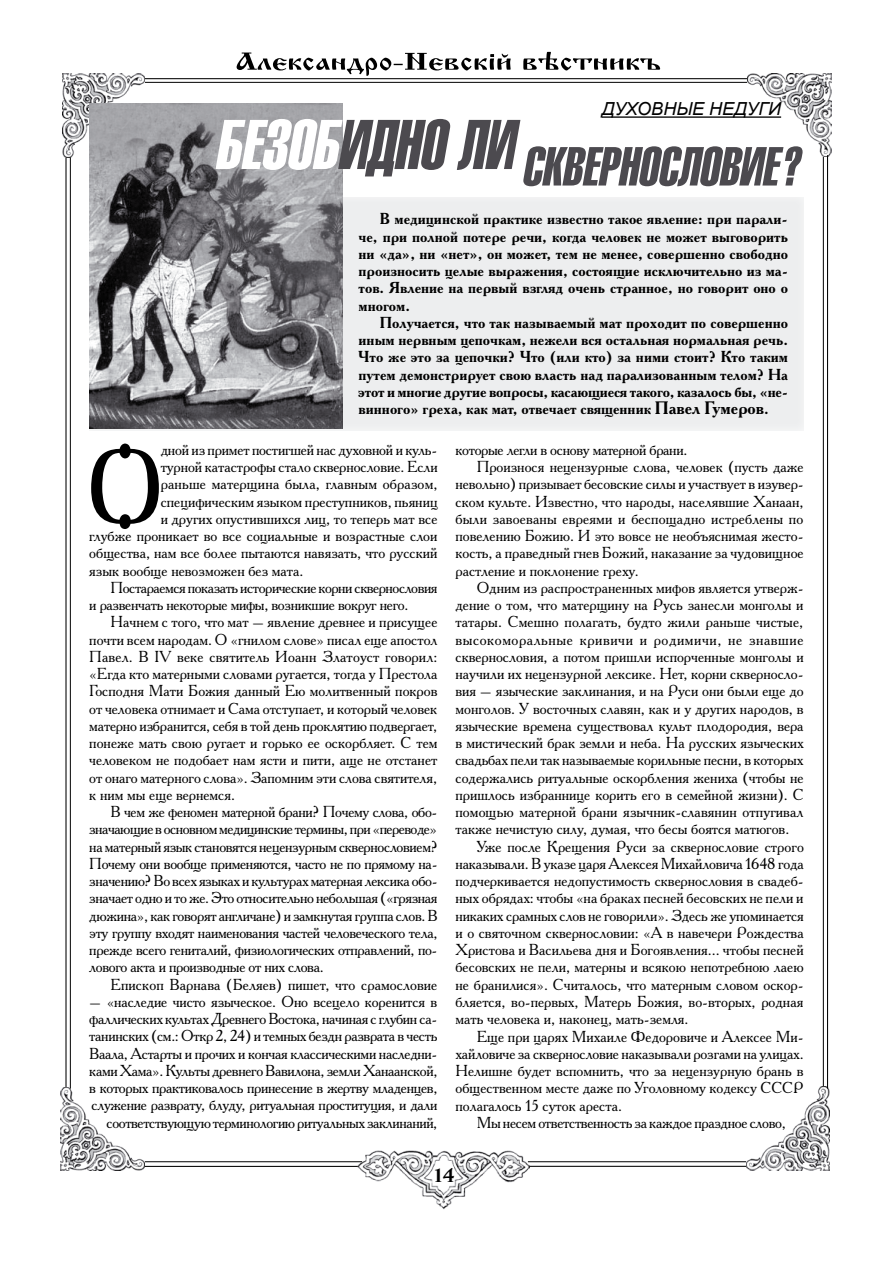
<style>
.page{position:relative;width:893px;height:1263px;background:#fff}
.page>*{position:absolute;margin:0;border:0;box-sizing:border-box;transform-origin:0 0}
.t1{font:114.15px "Evangelie";color:#000;scale:.8 1}
.t2{font:italic 54px "AG Letterica Ext Compr";color:#4c4a4f}
.t3{font:19.5px "Izhitsa";color:#000}
.t4{font:italic 18px "Arial";color:#000}
.t5{font:15.9px "Academy C";color:#000}
.t6{font:15.9px/17.2px "Academy C";letter-spacing:-.02em;color:#000;text-align:right}
.t7{font:700 15.9px/17.2px "Academy C";color:#000;text-align:justify}
.t8{font:15.9px "Academy C";letter-spacing:-.025em;color:#000}
.t9{font:15.9px "Academy C";letter-spacing:-.03em;color:#000}
.t10{font:15.9px "Academy C";letter-spacing:.035em;color:#000}
.s1{font-size:18px}
</style>
<div class="page">
<img style="left:356px;top:1150px;width:173px;height:59px">
<svg style="left:237px;top:52px;width:423px;height:24px"></svg>
<hr style="left:130px;top:78px;width:632px;height:1px;background:#000">
<hr style="left:132px;top:82px;width:629px;height:1px;background:#000">
<hr style="left:65px;top:157px;width:2px;height:952px;background:#000">
<hr style="left:823px;top:155px;width:1px;height:952px;background:#000">
<hr style="left:130px;top:1161px;width:232px;height:1px;background:#000">
<hr style="left:131px;top:1166px;width:227px;height:1px;background:#000">
<hr style="left:528px;top:1161px;width:232px;height:1px;background:#000">
<hr style="left:530px;top:1166px;width:232px;height:1px;background:#000">
<img style="left:63px;top:74px;width:82px;height:83px">
<img style="left:748px;top:74px;width:83px;height:82px">
<img style="left:747px;top:1086px;width:82px;height:84px">
<img style="left:61px;top:1088px;width:83px;height:82px">
<hr style="left:70px;top:157px;width:1px;height:931px;background:#000">
<hr style="left:827px;top:155px;width:1px;height:933px;background:#000">
<div style="left:89px;top:196px;width:717px;height:236px;background:#edeeef"></div>
<img style="left:89px;top:103px;width:253px;height:325px">
<hr style="left:602px;top:116px;width:179px;height:2px;background:#000">
<p class="t4" style="left:602px;top:97px;width:181px">духовные недуги</p>
<h2 class="t2" style="left:218px;top:137px;width:587px"><sup>Безоб</sup><sup>идно</sup> <sup>ли</sup> сквернословие?</h2>
<p class="t7" style="left:359px;top:210px;width:431px;text-indent:21px">В медицинской практике известно такое явление: при парали&shy;че, при полной потере речи, когда человек не может выговорить ни «да», ни «нет», он может, тем не менее, совершенно свободно произносить целые выражения, состоящие исключительно из ма&shy;тов. Явление на первый взгляд очень странное, но говорит оно о многом.</p>
<p class="t7" style="left:359px;top:313px;width:431px;text-indent:21px">Получается, что так называемый мат проходит по совершенно иным нервным цепочкам, нежели вся остальная нормальная речь.<br>Что же это за цепочки? Что (или кто) за ними стоит? Кто таким путем демонстрирует свою власть над парализованным телом? На этот и многие другие вопросы, касающиеся такого, казалось бы, «не&shy;винного» греха, как мат, отвечает священник <span class="s1">Павел Гумеров</span>.</p>
<h1 class="t1" style="left:89px;top:418px;width:91px">О</h1>
<p class="t5" style="left:161px;top:439px;width:278px">дной из примет постигшей нас духовной и куль-</p>
<p class="t5" style="left:161px;top:457px;width:278px">турной катастрофы стало сквернословие. Если</p>
<p class="t5" style="left:161px;top:474px;width:278px">раньше матерщина была, главным образом,</p>
<p class="t5" style="left:161px;top:491px;width:278px">специфическим языком преступников, пьяниц</p>
<p class="t5" style="left:161px;top:508px;width:278px">и других опустившихся лиц, то теперь мат все</p>
<p class="t5" style="left:89px;top:526px;width:350px">глубже проникает во все социальные и возрастные слои</p>
<p class="t5" style="left:89px;top:543px;width:350px">общества, нам все более пытаются навязать, что русский</p>
<p class="t5" style="left:89px;top:560px;width:216px">язык вообще невозможен без мата.</p>
<p class="t8" style="left:111px;top:577px;width:328px">Постараемся показать исторические корни сквернословия</p>
<p class="t6" style="left:89px;top:596px;width:321px">и развенчать некоторые мифы, возникшие вокруг него.</p>
<p class="t5" style="left:111px;top:612px;width:328px">Начнем с того, что мат – явление древнее и присущее</p>
<p class="t5" style="left:89px;top:629px;width:350px">почти всем народам. О «гнилом слове» писал еще апостол</p>
<p class="t5" style="left:89px;top:646px;width:350px">Павел. В IV веке святитель Иоанн Златоуст говорил:</p>
<p class="t5" style="left:89px;top:664px;width:350px">«Егда кто матерными словами ругается, тогда у Престола</p>
<p class="t5" style="left:89px;top:681px;width:350px">Господня Мати Божия данный Ею молитвенный покров</p>
<p class="t5" style="left:89px;top:698px;width:349px">от человека отнимает и Сама отступает, и который человек</p>
<p class="t5" style="left:89px;top:715px;width:349px">матерно избранится, себя в той день проклятию подвергает,</p>
<p class="t5" style="left:89px;top:733px;width:350px">понеже мать свою ругает и горько ее оскорбляет. С тем</p>
<p class="t5" style="left:89px;top:750px;width:350px">человеком не подобает нам ясти и пити, аще не отстанет</p>
<p class="t5" style="left:89px;top:767px;width:349px">от онаго матерного слова». Запомним эти слова святителя,</p>
<p class="t5" style="left:89px;top:784px;width:147px">к ним мы еще вернемся.</p>
<p class="t6" style="left:111px;top:803px;width:328px">В чем же феномен матерной брани? Почему слова, обо-</p>
<p class="t9" style="left:89px;top:819px;width:349px">значающие в основном медицинские термины, при «переводе»</p>
<p class="t6" style="left:89px;top:837px;width:350px">на матерный язык становятся нецензурным сквернословием?</p>
<p class="t6" style="left:89px;top:855px;width:350px">Почему они вообще применяются, часто не по прямому на-</p>
<p class="t8" style="left:89px;top:871px;width:350px">значению? Во всех языках и культурах матерная лексика обо-</p>
<p class="t6" style="left:89px;top:889px;width:350px">значает одно и то же. Это относительно небольшая («грязная</p>
<p class="t6" style="left:89px;top:906px;width:350px">дюжина», как говорят англичане) и замкнутая группа слов. В</p>
<p class="t6" style="left:89px;top:924px;width:350px">эту группу входят наименования частей человеческого тела,</p>
<p class="t6" style="left:89px;top:941px;width:350px">прежде всего гениталий, физиологических отправлений, по-</p>
<p class="t6" style="left:89px;top:958px;width:236px">лового акта и производные от них слова.</p>
<p class="t5" style="left:111px;top:974px;width:328px">Епископ Варнава (Беляев) пишет, что срамословие</p>
<p class="t6" style="left:89px;top:993px;width:350px">– «наследие чисто языческое. Оно всецело коренится в фаллических культах Древнего Востока, начиная с глубин са&shy;танинских (см.: Откр 2, 24) и темных бездн разврата в честь Ваала, Астарты и прочих и кончая классическими наследни&shy;ками Хама». Культы древнего Вавилона, земли Ханаанской, в которых практиковалось принесение в жертву младенцев, служение разврату, блуду, ритуальная проституция, и дали соответствующую терминологию ритуальных заклинаний,</p>
<p class="t6" style="left:455px;top:441px;width:233px">которые легли в основу матерной брани.</p>
<p class="t5" style="left:477px;top:457px;width:328px">Произнося нецензурные слова, человек (пусть даже</p>
<p class="t5" style="left:455px;top:474px;width:350px">невольно) призывает бесовские силы и участвует в изувер-</p>
<p class="t5" style="left:455px;top:491px;width:350px">ском культе. Известно, что народы, населявшие Ханаан,</p>
<p class="t5" style="left:455px;top:508px;width:349px">были завоеваны евреями и беспощадно истреблены по</p>
<p class="t5" style="left:455px;top:526px;width:350px">повелению Божию. И это вовсе не необъяснимая жесто-</p>
<p class="t5" style="left:455px;top:543px;width:350px">кость, а праведный гнев Божий, наказание за чудовищное</p>
<p class="t5" style="left:455px;top:560px;width:185px">растление и поклонение греху.</p>
<p class="t5" style="left:477px;top:577px;width:328px">Одним из распространенных мифов является утверж-</p>
<p class="t5" style="left:455px;top:595px;width:350px">дение о том, что матерщину на Русь занесли монголы и</p>
<p class="t5" style="left:455px;top:612px;width:349px">татары. Смешно полагать, будто жили раньше чистые,</p>
<p class="t10" style="left:455px;top:629px;width:350px">высокоморальные кривичи и родимичи, не знавшие</p>
<p class="t5" style="left:455px;top:646px;width:350px">сквернословия, а потом пришли испорченные монголы и</p>
<p class="t5" style="left:455px;top:664px;width:350px">научили их нецензурной лексике. Нет, корни скверносло-</p>
<p class="t5" style="left:455px;top:681px;width:350px">вия – языческие заклинания, и на Руси они были еще до</p>
<p class="t5" style="left:455px;top:698px;width:350px">монголов. У восточных славян, как и у других народов, в</p>
<p class="t5" style="left:455px;top:715px;width:350px">языческие времена существовал культ плодородия, вера</p>
<p class="t5" style="left:455px;top:733px;width:350px">в мистический брак земли и неба. На русских языческих</p>
<p class="t5" style="left:455px;top:750px;width:349px">свадьбах пели так называемые корильные песни, в которых</p>
<p class="t5" style="left:455px;top:767px;width:350px">содержались ритуальные оскорбления жениха (чтобы не</p>
<p class="t5" style="left:455px;top:784px;width:350px">пришлось избраннице корить его в семейной жизни). С</p>
<p class="t5" style="left:455px;top:802px;width:349px">помощью матерной брани язычник-славянин отпугивал</p>
<p class="t5" style="left:455px;top:819px;width:335px">также нечистую силу, думая, что бесы боятся матюгов.</p>
<p class="t5" style="left:477px;top:836px;width:329px">Уже после Крещения Руси за сквернословие строго</p>
<p class="t5" style="left:455px;top:853px;width:350px">наказывали. В указе царя Алексея Михайловича 1648 года</p>
<p class="t5" style="left:455px;top:871px;width:350px">подчеркивается недопустимость сквернословия в свадеб-</p>
<p class="t5" style="left:455px;top:888px;width:349px">ных обрядах: чтобы «на браках песней бесовских не пели и</p>
<p class="t5" style="left:455px;top:905px;width:350px">никаких срамных слов не говорили». Здесь же упоминается</p>
<p class="t5" style="left:455px;top:922px;width:350px">и о святочном сквернословии: «А в навечери Рождества</p>
<p class="t5" style="left:455px;top:940px;width:350px">Христова и Васильева дня и Богоявления... чтобы песней</p>
<p class="t5" style="left:455px;top:957px;width:350px">бесовских не пели, матерны и всякою непотребною лаею</p>
<p class="t5" style="left:455px;top:974px;width:350px">не бранилися». Считалось, что матерным словом оскор-</p>
<p class="t5" style="left:455px;top:991px;width:349px">бляется, во-первых, Матерь Божия, во-вторых, родная</p>
<p class="t5" style="left:455px;top:1009px;width:234px">мать человека и, наконец, мать-земля.</p>
<p class="t5" style="left:477px;top:1026px;width:328px">Еще при царях Михаиле Федоровиче и Алексее Ми-</p>
<p class="t5" style="left:455px;top:1043px;width:350px">хайловиче за сквернословие наказывали розгами на улицах.</p>
<p class="t5" style="left:455px;top:1060px;width:350px">Нелишне будет вспомнить, что за нецензурную брань в</p>
<p class="t5" style="left:455px;top:1078px;width:350px">общественном месте даже по Уголовному кодексу СССР</p>
<p class="t5" style="left:455px;top:1095px;width:168px">полагалось 15 суток ареста.</p>
<p class="t6" style="left:477px;top:1113px;width:311px">Мы несем ответственность за каждое праздное слово,</p>
<p class="t3" style="left:434px;top:1164px;width:22px">14</p>
</div>
